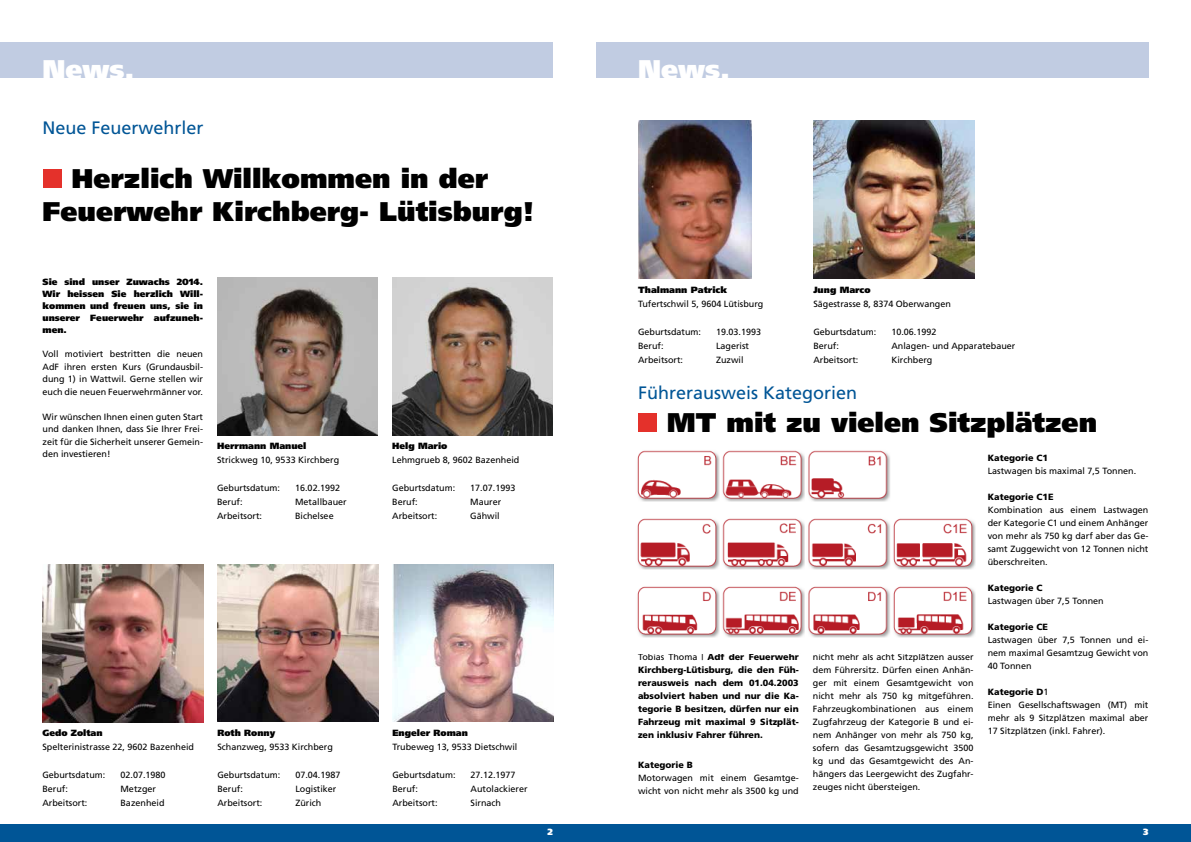
<style>
.page{position:relative;width:1191px;height:842px;background:#fff}
.page>*{position:absolute;margin:0;border:0;box-sizing:border-box;transform-origin:0 0}
.t1{font:900 27px/32.4px "Frutiger";color:#000}
.t2{font:900 27px "Frutiger";color:#fff}
.t3{font:18px "Frutiger";color:#005596}
.t4{font:9px/13px "Frutiger";color:#000;text-align:justify}
.t5{font:900 9px/13px "Frutiger";color:#000;text-align:justify}
.t6{font:900 9px/12px "Frutiger";color:#000;text-align:justify}
.t7{font:900 9px "Frutiger";color:#fff}
.s1{font-weight:400}
.s2{font-weight:900}
</style>
<div class="page">
<div style="left:0;top:824px;width:1191px;height:18px;background:#005596"></div>
<div style="left:0;top:43px;width:553px;height:35px;background:#c1cce2"></div>
<img style="left:42px;top:564px;width:161px;height:159px">
<img style="left:217px;top:564px;width:161px;height:158px">
<img style="left:392px;top:564px;width:161px;height:158px">
<img style="left:217px;top:278px;width:161px;height:157px">
<img style="left:392px;top:278px;width:161px;height:157px">
<div style="left:43px;top:169px;width:18px;height:19px;background:#e4312b"></div>
<img style="left:813px;top:120px;width:161px;height:159px">
<img style="left:638px;top:120px;width:113px;height:159px">
<div style="left:638px;top:413px;width:19px;height:19px;background:#e4312b"></div>
<img style="left:637px;top:450px;width:339px;height:188px">
<div style="left:596px;top:43px;width:552px;height:35px;background:#c1cce2"></div>
<h1 class="t2" style="left:43px;top:53px;width:94px">News.</h1>
<h2 class="t3" style="left:43px;top:118px;width:163px">Neue Feuerwehrler</h2>
<h1 class="t1" style="left:43px;top:162px;width:493px;text-indent:29px">Herzlich Willkommen in der<br>Feuerwehr Kirchberg- Lütisburg!</h1>
<h1 class="t2" style="left:638px;top:53px;width:94px">News.</h1>
<p class="t6" style="left:43px;top:275px;width:162px">Sie sind unser Zuwachs 2014.<br>Wir heissen Sie herzlich Will&shy;kommen und freuen uns, sie in unserer Feuerwehr aufzuneh&shy;men.</p>
<p class="t4" style="left:43px;top:348px;width:162px;line-height:12.5px">Voll motiviert bestritten die neuen AdF ihren ersten Kurs (Grundausbil&shy;dung 1) in Wattwil. Gerne stellen wir euch die neuen Feuerwehrmänner vor.</p>
<p class="t4" style="left:43px;top:410px;width:162px;line-height:12.5px">Wir wünschen Ihnen einen guten Start und danken Ihnen, dass Sie Ihrer Frei&shy;zeit für die Sicherheit unserer Gemein&shy;den investieren!</p>
<p class="t6" style="left:217px;top:440px;width:91px">Herrmann Manuel</p>
<p class="t4" style="left:217px;top:453px;width:124px">Strickweg 10, 9533 Kirchberg</p>
<p class="t4" style="left:217px;top:481px;width:65px">Geburtsdatum:</p>
<p class="t4" style="left:295px;top:481px;width:47px">16.02.1992</p>
<p class="t4" style="left:217px;top:495px;width:27px">Beruf:</p>
<p class="t4" style="left:295px;top:495px;width:53px">Metallbauer</p>
<p class="t4" style="left:217px;top:509px;width:47px">Arbeitsort:</p>
<p class="t4" style="left:295px;top:509px;width:40px">Bichelsee</p>
<p class="t6" style="left:42px;top:727px;width:62px">Gedo Zoltan</p>
<p class="t4" style="left:42px;top:740px;width:153px">Spelterinistrasse 22, 9602 Bazenheid</p>
<p class="t4" style="left:42px;top:768px;width:65px">Geburtsdatum:</p>
<p class="t4" style="left:120px;top:768px;width:47px">02.07.1980</p>
<p class="t4" style="left:42px;top:782px;width:27px">Beruf:</p>
<p class="t4" style="left:120px;top:782px;width:37px">Metzger</p>
<p class="t4" style="left:42px;top:796px;width:47px">Arbeitsort:</p>
<p class="t4" style="left:120px;top:796px;width:46px">Bazenheid</p>
<p class="t6" style="left:217px;top:727px;width:59px">Roth Ronny</p>
<p class="t4" style="left:217px;top:740px;width:117px">Schanzweg, 9533 Kirchberg</p>
<p class="t4" style="left:217px;top:768px;width:65px">Geburtsdatum:</p>
<p class="t4" style="left:295px;top:768px;width:47px">07.04.1987</p>
<p class="t4" style="left:217px;top:782px;width:27px">Beruf:</p>
<p class="t4" style="left:295px;top:782px;width:43px">Logistiker</p>
<p class="t4" style="left:217px;top:796px;width:47px">Arbeitsort:</p>
<p class="t4" style="left:295px;top:796px;width:28px">Zürich</p>
<p class="t6" style="left:392px;top:440px;width:57px">Helg Mario</p>
<p class="t4" style="left:392px;top:453px;width:129px">Lehmgrueb 8, 9602 Bazenheid</p>
<p class="t4" style="left:392px;top:481px;width:65px">Geburtsdatum:</p>
<p class="t4" style="left:470px;top:481px;width:47px">17.07.1993</p>
<p class="t4" style="left:392px;top:495px;width:27px">Beruf:</p>
<p class="t4" style="left:470px;top:495px;width:33px">Maurer</p>
<p class="t4" style="left:392px;top:509px;width:47px">Arbeitsort:</p>
<p class="t4" style="left:470px;top:509px;width:31px">Gähwil</p>
<p class="t6" style="left:392px;top:727px;width:77px">Engeler Roman</p>
<p class="t4" style="left:392px;top:740px;width:126px">Trubeweg 13, 9533 Dietschwil</p>
<p class="t4" style="left:392px;top:768px;width:65px">Geburtsdatum:</p>
<p class="t4" style="left:470px;top:768px;width:47px">27.12.1977</p>
<p class="t4" style="left:392px;top:782px;width:27px">Beruf:</p>
<p class="t4" style="left:470px;top:782px;width:59px">Autolackierer</p>
<p class="t4" style="left:392px;top:796px;width:47px">Arbeitsort:</p>
<p class="t4" style="left:470px;top:796px;width:32px">Sirnach</p>
<p class="t6" style="left:638px;top:284px;width:91px">Thalmann Patrick</p>
<p class="t4" style="left:638px;top:297px;width:127px">Tufertschwil 5, 9604 Lütisburg</p>
<p class="t4" style="left:638px;top:325px;width:65px">Geburtsdatum:</p>
<p class="t4" style="left:716px;top:325px;width:47px">19.03.1993</p>
<p class="t4" style="left:638px;top:339px;width:27px">Beruf:</p>
<p class="t4" style="left:716px;top:339px;width:35px">Lagerist</p>
<p class="t4" style="left:638px;top:353px;width:47px">Arbeitsort:</p>
<p class="t4" style="left:716px;top:353px;width:29px">Zuzwil</p>
<p class="t6" style="left:813px;top:284px;width:59px">Jung Marco</p>
<p class="t4" style="left:813px;top:297px;width:139px">Sägestrasse 8, 8374 Oberwangen</p>
<p class="t4" style="left:813px;top:325px;width:65px">Geburtsdatum:</p>
<p class="t4" style="left:891px;top:325px;width:47px">10.06.1992</p>
<p class="t4" style="left:813px;top:339px;width:27px">Beruf:</p>
<p class="t4" style="left:891px;top:339px;width:126px">Anlagen- und Apparatebauer</p>
<p class="t4" style="left:813px;top:353px;width:47px">Arbeitsort:</p>
<p class="t4" style="left:891px;top:353px;width:43px">Kirchberg</p>
<h2 class="t3" style="left:638px;top:382px;width:221px">Führerausweis Kategorien</h2>
<h1 class="t1" style="left:667px;top:406px;width:432px">MT mit zu vielen Sitzplätzen</h1>
<p class="t5" style="left:638px;top:651px;width:162px"><span class="s1">Tobias Thoma |</span> Adf der Feuerwehr Kirchberg-Lütisburg, die den Füh&shy;rerausweis nach dem 01.04.2003 absolviert haben und nur die Ka&shy;tegorie B besitzen, dürfen nur ein Fahrzeug mit maximal 9 Sitzplät&shy;zen inklusiv Fahrer führen.</p>
<p class="t5" style="left:638px;top:759px;width:56px">Kategorie B</p>
<p class="t4" style="left:638px;top:772px;width:162px">Motorwagen mit einem Gesamtge&shy;wicht von nicht mehr als 3500 kg und</p>
<p class="t4" style="left:813px;top:651px;width:162px">nicht mehr als acht Sitzplätzen ausser dem Führersitz. Dürfen einen Anhän&shy;ger mit einem Gesamtgewicht von nicht mehr als 750 kg mitgeführen.<br>Fahrzeugkombinationen aus einem Zugfahrzeug der Kategorie B und ei&shy;nem Anhänger von mehr als 750 kg, sofern das Gesamtzugsgewicht 3500 kg und das Gesamtgewicht des An&shy;hängers das Leergewicht des Zugfahr&shy;zeuges nicht übersteigen.</p>
<p class="t5" style="left:987px;top:451px;width:62px">Kategorie C1</p>
<p class="t4" style="left:987px;top:464px;width:150px">Lastwagen bis maximal 7,5 Tonnen.</p>
<p class="t5" style="left:987px;top:490px;width:67px">Kategorie C1E</p>
<p class="t4" style="left:987px;top:503px;width:162px">Kombination aus einem Lastwagen der Kategorie C1 und einem Anhänger von mehr als 750 kg darf aber das Ge&shy;samt Zuggewicht von 12 Tonnen nicht überschreiten.</p>
<p class="t5" style="left:987px;top:581px;width:56px">Kategorie C</p>
<p class="t4" style="left:987px;top:594px;width:117px">Lastwagen über 7,5 Tonnen</p>
<p class="t5" style="left:987px;top:620px;width:62px">Kategorie CE</p>
<p class="t4" style="left:987px;top:633px;width:162px">Lastwagen über 7,5 Tonnen und ei&shy;nem maximal Gesamtzug Gewicht von 40 Tonnen</p>
<p class="t4" style="left:987px;top:685px;width:162px;text-align:left"><span class="s2">Kategorie D</span>1<br>Einen Gesellschaftswagen (MT) mit mehr als 9 Sitzplätzen maximal aber<br>17 Sitzplätzen (inkl. Fahrer).</p>
<p class="t7" style="left:547px;top:827px;width:7px">2</p>
<p class="t7" style="left:1143px;top:827px;width:7px">3</p>
</div>
